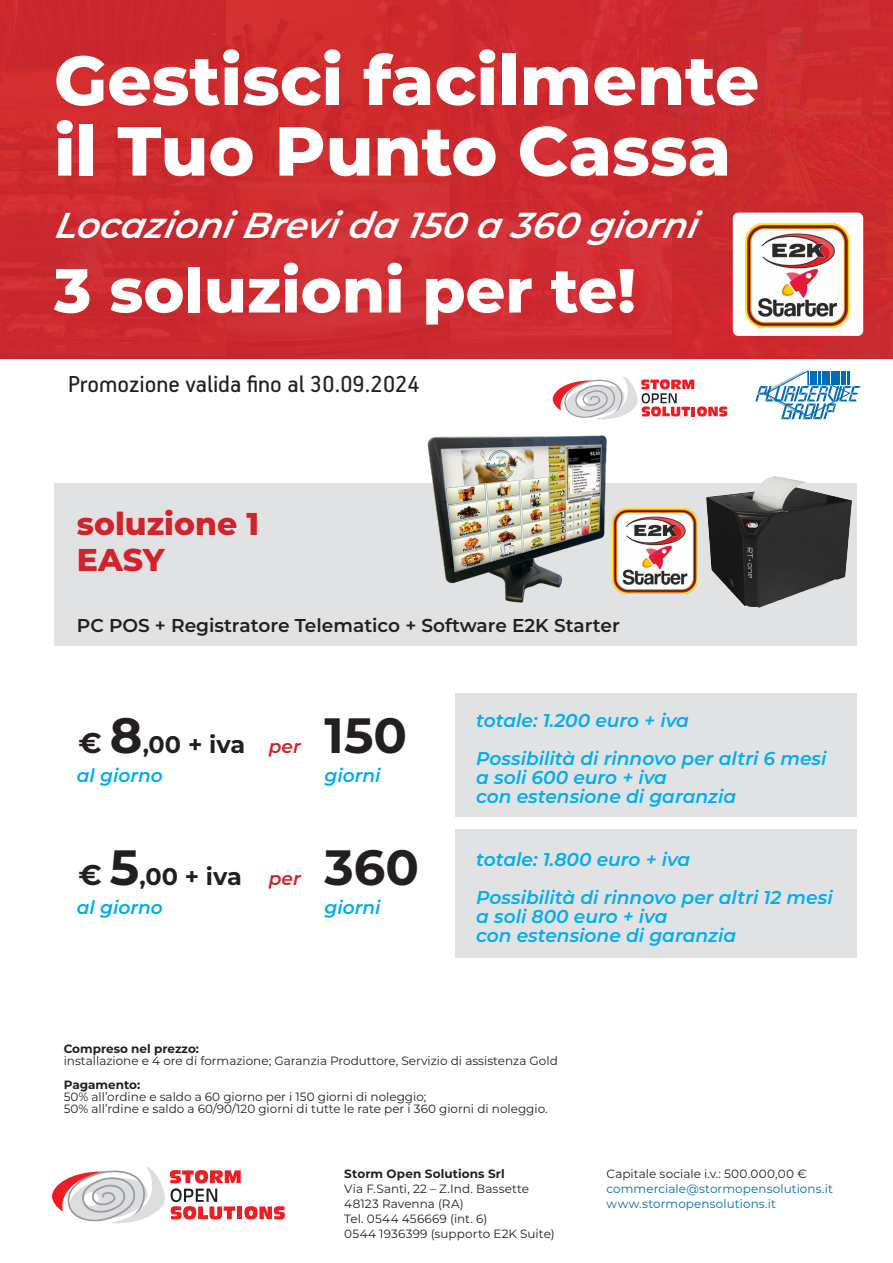
<style>
.page{position:relative;width:893px;height:1263px;background:#fff}
.page>*{position:absolute;margin:0;border:0;box-sizing:border-box;transform-origin:0 0}
.t1{font:800 69.15px "Montserrat";color:#fff}
.t2{font:800 61.95px "Montserrat";color:#fff}
.t3{font:700 49.5px "Montserrat";color:#231f20}
.t4{font:italic 600 36px "Montserrat";color:#fff}
.t5{font:800 31.5px/36px "Montserrat";color:#d1232a}
.TESTO_INGLESE{font:25.95px "PF Handbook Pro";color:#231f20}
.t6{font:700 24px "Montserrat";color:#231f20}
.t7{font:italic 600 18.6px "Montserrat";color:#00aeef}
.t8{font:600 18.6px "Montserrat";color:#231f20}
.t9{font:italic 600 18.6px "Montserrat";color:#d1232a}
.t10{font:12px/12px "Montserrat";color:#231f20}
.t11{font:12px "Montserrat";letter-spacing:.005em;color:#006cb7}
.t12{font:700 12px "Montserrat";letter-spacing:.01em;color:#231f20}
.t13{font:12px "Montserrat";letter-spacing:.02em;color:#231f20}
.s1{font-size:28.5px}
.s2{font-size:49.5px}
.s3{font-weight:700}
</style>
<div class="page">
<div style="left:54px;top:483px;width:803px;height:163px;background:#e1e2e4"></div>
<div style="left:0;top:0;width:893px;height:359px;background:#cd2b2e"></div>
<div style="left:733px;top:213px;width:130px;height:123px;background:#fff;border-radius:6px"></div>
<img style="left:745px;top:223px;width:105px;height:105px">
<img style="left:427px;top:435px;width:186px;height:168px">
<img style="left:707px;top:476px;width:144px;height:131px">
<img style="left:613px;top:508px;width:85px;height:85px">
<div style="left:455px;top:694px;width:402px;height:123px;background:#e1e2e4"></div>
<div style="left:455px;top:829px;width:402px;height:128px;background:#e1e2e4"></div>
<svg style="left:755px;top:370px;width:106px;height:49px"></svg>
<svg style="left:553px;top:376px;width:174px;height:44px"></svg>
<svg style="left:52px;top:1166px;width:233px;height:58px"></svg>
<p class="t1" style="left:54px;top:30px;width:707px">Gestisci facilmente</p>
<p class="t1" style="left:54px;top:100px;width:679px">il Tuo Punto Cassa</p>
<p class="t4" style="left:54px;top:199px;width:654px">LocazioniBrevida 150 a 360 g iorni</p>
<p class="t2" style="left:54px;top:245px;width:583px">3 soluzioni per te!</p>
<p class="TESTO_INGLESE" style="left:68px;top:368px;width:353px">Promozione valida fino al 30.09.2024</p>
<p class="t5" style="left:77px;top:504px;width:184px">soluzione 1<br>EASY</p>
<p class="t8" style="left:77px;top:612px;width:544px">PC POS + Registratore Telematico + Software E2K Starter</p>
<p class="t6" style="left:79px;top:727px;width:168px"><span class="s1">€</span> <span class="s2">8</span>,00 + iva</p>
<p class="t7" style="left:77px;top:762px;width:88px">al giorno</p>
<p class="t9" style="left:269px;top:733px;width:34px">per</p>
<p class="t3" style="left:325px;top:700px;width:84px">150</p>
<p class="t7" style="left:325px;top:762px;width:58px">giorni</p>
<p class="t7" style="left:476px;top:708px;width:214px">totale: 1.200 euro + iva</p>
<p class="t7" style="left:476px;top:745px;width:352px">Possibilità di rinnovo per altri 6 mesi</p>
<p class="t7" style="left:476px;top:764px;width:192px">a soli 600 euro + iva</p>
<p class="t7" style="left:476px;top:783px;width:261px">con estensione di garanzia</p>
<p class="t6" style="left:79px;top:859px;width:165px"><span class="s1">€</span> <span class="s2">5</span>,00 + iva</p>
<p class="t7" style="left:77px;top:894px;width:88px">al giorno</p>
<p class="t9" style="left:269px;top:865px;width:34px">per</p>
<p class="t3" style="left:325px;top:832px;width:96px">360</p>
<p class="t7" style="left:325px;top:894px;width:58px">giorni</p>
<p class="t7" style="left:476px;top:846px;width:216px">totale: 1.800 euro + iva</p>
<p class="t7" style="left:476px;top:884px;width:358px">Possibilità di rinnovo per altri 12 mesi</p>
<p class="t7" style="left:476px;top:903px;width:193px">a soli 800 euro + iva</p>
<p class="t7" style="left:476px;top:922px;width:261px">con estensione di garanzia</p>
<p class="t10" style="left:64px;top:1043px;width:496px"><span class="s3">Compreso nel prezzo:<br></span>installazione e 4 ore di formazione; Garanzia Produttore, Servizio di assistenza Gold</p>
<p class="t10" style="left:64px;top:1079px;width:485px"><span class="s3">Pagamento:<br></span>50% all’ordine e saldo a 60 giorno per i 150 giorni di noleggio;<br>50% all’rdine e saldo a 60/90/120 giorni di tutte le rate per i 360 giorni di noleggio.</p>
<p class="t12" style="left:344px;top:1165px;width:162px">Storm Open Solutions Srl</p>
<p class="t10" style="left:344px;top:1182px;width:186px">Via F.Santi, 22 – Z.Ind. Bassette</p>
<p class="t10" style="left:344px;top:1197px;width:121px">48123 Ravenna (RA)</p>
<p class="t13" style="left:344px;top:1210px;width:145px">Tel. 0544 456669 (int. 6)</p>
<p class="t10" style="left:344px;top:1227px;width:212px">0544 1936399 (supporto E2K Suite)</p>
<p class="t10" style="left:606px;top:1167px;width:202px">Capitale sociale i.v.: 500.000,00 €</p>
<p class="t11" style="left:606px;top:1180px;width:228px">commerciale@stormopensolutions.it</p>
<p class="t11" style="left:606px;top:1195px;width:171px">www.stormopensolutions.it</p>
</div>
